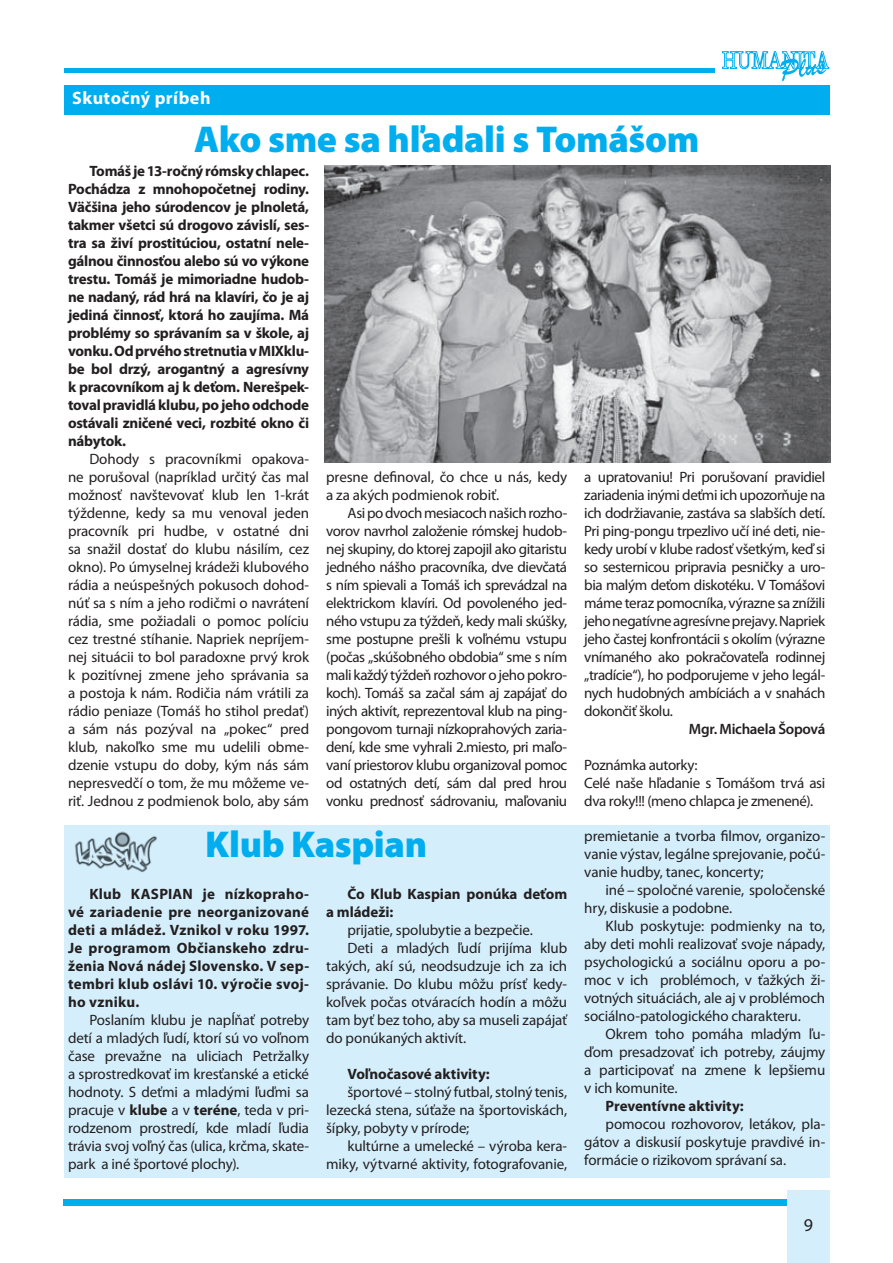
<style>
.page{position:relative;width:893px;height:1263px;background:#fff}
.page>*{position:absolute;margin:0;border:0;box-sizing:border-box;transform-origin:0 0}
.t1{font:900 37.5px "Myriad Pro";letter-spacing:-.01em;color:#00aeef}
.t2{font:700 18px "Myriad Pro";letter-spacing:.025em;color:#fff}
.t3{font:18px "Myriad Pro";color:#231f20}
.t4{font:15px/18px "Myriad Pro";letter-spacing:-.01em;color:#231f20;text-align:justify}
.t5{font:700 15px/18px "Myriad Pro";letter-spacing:-.005em;color:#231f20;text-align:justify}
.t6{font:600 15px "Myriad Pro";letter-spacing:-.02em;color:#231f20}
.s1{font-weight:700}
</style>
<div class="page">
<div style="left:64px;top:1199px;width:723px;height:7px;background:#00aeef"></div>
<div style="left:787px;top:1191px;width:42px;height:72px;background:#d4effb"></div>
<hr style="left:64px;top:68px;width:650px;height:4px;background:#00aeef">
<svg style="left:722px;top:51px;width:107px;height:30px"></svg>
<div style="left:64px;top:85px;width:765px;height:30px;background:#00aeef"></div>
<div style="left:64px;top:825px;width:765px;height:353px;background:#d4effb"></div>
<img style="left:74px;top:831px;width:83px;height:41px">
<img style="left:325px;top:165px;width:505px;height:297px">
<p class="t2" style="left:72px;top:92px;width:140px">Skutočný príbeh</p>
<h1 class="t1" style="left:194px;top:126px;width:506px">Ako sme sa hľadali s Tomášom</h1>
<p class="t5" style="left:68px;top:164px;width:243px;text-indent:21px">Tomáš je 13-ročný rómsky chlapec.<br>Pochádza z mnohopočetnej rodiny.<br>Väčšina jeho súrodencov je plnoletá, takmer všetci sú drogovo závislí, ses&shy;tra sa živí prostitúciou, ostatní nele&shy;gálnou činnosťou alebo sú vo výkone trestu. Tomáš je mimoriadne hudob&shy;ne nadaný, rád hrá na klavíri, čo je aj jediná činnosť, ktorá ho zaujíma. Má problémy so správaním sa v škole, aj vonku. Od prvého stretnutia v MIXklu&shy;be bol drzý, arogantný a agresívny k pracovníkom aj k deťom. Nerešpek&shy;toval pravidlá klubu, po jeho odchode ostávali zničené veci, rozbité okno či nábytok.</p>
<p class="t4" style="left:68px;top:452px;width:243px;text-indent:21px">Dohody s pracovníkmi opakova&shy;ne porušoval (napríklad určitý čas mal možnosť navštevovať klub len 1-krát týždenne, kedy sa mu venoval jeden pracovník pri hudbe, v ostatné dni sa snažil dostať do klubu násilím, cez okno). Po úmyselnej krádeži klubového rádia a neúspešných pokusoch dohod&shy;núť sa s ním a jeho rodičmi o navrátení rádia, sme požiadali o pomoc políciu cez trestné stíhanie. Napriek nepríjem&shy;nej situácii to bol paradoxne prvý krok k pozitívnej zmene jeho správania sa a postoja k nám. Rodičia nám vrátili za rádio peniaze (Tomáš ho stihol predať) a sám nás pozýval na „pokec“ pred klub, nakoľko sme mu udelili obme&shy;dzenie vstupu do doby, kým nás sám nepresvedčí o tom, že mu môžeme ve&shy;riť. Jednou z podmienok bolo, aby sám</p>
<p class="t4" style="left:326px;top:470px;width:242px">presne definoval, čo chce u nás, kedy a za akých podmienok robiť.</p>
<p class="t4" style="left:326px;top:506px;width:242px;text-indent:21px">Asi po dvoch mesiacoch našich rozho&shy;vorov navrhol založenie rómskej hudob&shy;nej skupiny, do ktorej zapojil ako gitaristu jedného nášho pracovníka, dve dievčatá s ním spievali a Tomáš ich sprevádzal na elektrickom klavíri. Od povoleného jed&shy;ného vstupu za týždeň, kedy mali skúšky, sme postupne prešli k voľnému vstupu (počas „skúšobného obdobia“ sme s ním mali každý týždeň rozhovor o jeho pokro&shy;koch). Tomáš sa začal sám aj zapájať do iných aktivít, reprezentoval klub na ping&shy;pongovom turnaji nízkoprahových zaria&shy;dení, kde sme vyhrali 2.miesto, pri maľo&shy;vaní priestorov klubu organizoval pomoc od ostatných detí, sám dal pred hrou vonku prednosť sádrovaniu, maľovaniu</p>
<h1 class="t1" style="left:205px;top:831px;width:223px">Klub Kaspian</h1>
<p class="t5" style="left:68px;top:886px;width:243px;text-indent:21px">Klub KASPIAN je nízkopraho&shy;vé zariadenie pre neorganizované deti a mládež. Vznikol v roku 1997.<br>Je programom Občianskeho zdru&shy;ženia Nová nádej Slovensko. V sep&shy;tembri klub oslávi 10. výročie svoj&shy;ho vzniku.</p>
<p class="t4" style="left:68px;top:1012px;width:243px;text-indent:21px">Poslaním klubu je napĺňať potreby detí a mladých ľudí, ktorí sú vo voľnom čase prevažne na uliciach Petržalky a sprostredkovať im kresťanské a etické hodnoty. S deťmi a mladými ľuďmi sa pracuje v <span class="s1">klube</span> a v <span class="s1">teréne</span>, teda v pri&shy;rodzenom prostredí, kde mladí ľudia trávia svoj voľný čas (ulica, krčma, skate&shy;park a iné športové plochy).</p>
<p class="t5" style="left:326px;top:886px;width:242px;text-indent:21px">Čo Klub Kaspian ponúka deťom a mládeži:</p>
<p class="t4" style="left:347px;top:922px;width:187px">prijatie, spolubytie a bezpečie.</p>
<p class="t4" style="left:347px;top:940px;width:221px">Deti a mladých ľudí prijíma klub</p>
<p class="t4" style="left:326px;top:958px;width:242px">takých, akí sú, neodsudzuje ich za ich</p>
<p class="t4" style="left:326px;top:976px;width:242px">správanie. Do klubu môžu prísť kedy-</p>
<p class="t4" style="left:326px;top:994px;width:242px">koľvek počas otváracích hodín a môžu</p>
<p class="t4" style="left:326px;top:1012px;width:243px">tam byť bez toho, aby sa museli zapájať</p>
<p class="t4" style="left:326px;top:1030px;width:142px">do ponúkaných aktivít.</p>
<p class="t5" style="left:347px;top:1066px;width:144px">Voľnočasové aktivity:</p>
<p class="t4" style="left:326px;top:1084px;width:242px;text-indent:21px">športové – stolný futbal, stolný tenis, lezecká stena, súťaže na športoviskách, šípky, pobyty v prírode;</p>
<p class="t4" style="left:326px;top:1138px;width:242px;text-align:right">kultúrne a umelecké – výroba kera&shy;miky, výtvarné aktivity, fotografovanie,</p>
<p class="t4" style="left:584px;top:470px;width:243px">a upratovaniu! Pri porušovaní pravidiel zariadenia inými deťmi ich upozorňuje na ich dodržiavanie, zastáva sa slabších detí.<br>Pri ping-pongu trpezlivo učí iné deti, nie&shy;kedy urobí v klube radosť všetkým, keď si so sesternicou pripravia pesničky a uro&shy;bia malým deťom diskotéku. V Tomášovi máme teraz pomocníka, výrazne sa znížili jeho negatívne agresívne prejavy. Napriek jeho častej konfrontácii s okolím (výrazne vnímaného ako pokračovateľa rodinnej „tradície“), ho podporujeme v jeho legál&shy;nych hudobných ambíciách a v snahách dokončiť školu.</p>
<p class="t6" style="left:689px;top:723px;width:138px">Mgr. Michaela Šopová</p>
<p class="t4" style="left:584px;top:758px;width:242px;text-align:left">Poznámka autorky:<br>Celé naše hľadanie s Tomášom trvá asi dva roky!!! (meno chlapca je zmenené).</p>
<p class="t4" style="left:584px;top:828px;width:242px">premietanie a tvorba filmov, organizo&shy;vanie výstav, legálne sprejovanie, počú&shy;vanie hudby, tanec, koncerty;</p>
<p class="t4" style="left:584px;top:882px;width:242px;text-indent:21px">iné – spoločné varenie, spoločenské hry, diskusie a podobne.</p>
<p class="t4" style="left:584px;top:918px;width:243px;text-indent:21px">Klub poskytuje: podmienky na to, aby deti mohli realizovať svoje nápady, psychologickú a sociálnu oporu a po&shy;moc v ich problémoch, v ťažkých ži&shy;votných situáciách, ale aj v problémoch sociálno-patologického charakteru.</p>
<p class="t4" style="left:584px;top:1026px;width:242px;text-indent:21px">Okrem toho pomáha mladým ľu&shy;ďom presadzovať ich potreby, záujmy a participovať na zmene k lepšiemu v ich komunite.</p>
<p class="t5" style="left:605px;top:1098px;width:140px">Preventívne aktivity:</p>
<p class="t4" style="left:584px;top:1116px;width:242px;text-indent:21px">pomocou rozhovorov, letákov, pla&shy;gátov a diskusií poskytuje pravdivé in&shy;formácie o rizikovom správaní sa.</p>
<p class="t3" style="left:803px;top:1218px;width:11px">9</p>
</div>
